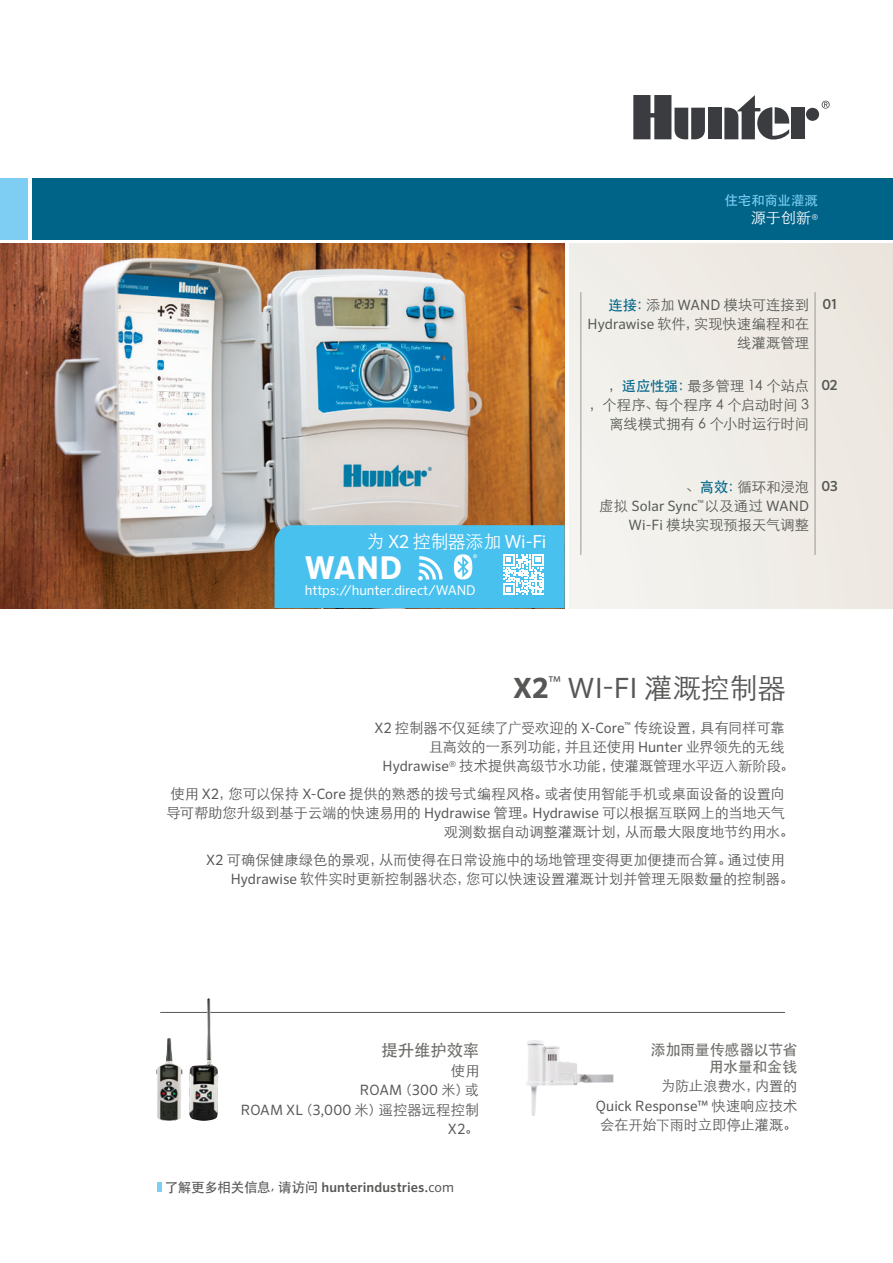
<style>
.page{position:relative;width:893px;height:1263px;background:#fff}
.page>*{position:absolute;margin:0;border:0;box-sizing:border-box;transform-origin:0 0}
.t1{font:700 31.5px "Sero Pro";color:#fff}
.t2{font:27.9px "Sero Pro";color:#565855}
.t3{font:700 27.9px "Sero Pro";color:#565855}
.t4{font:18px "Sero Pro";color:#fff}
.t5{font:500 16.5px "ST Heiti SC";letter-spacing:-.015em;color:#706f6b}
.t6{font:16.35px "Sero Pro";color:#565855}
.t7{font:500 15px/16.5px "ST Heiti SC";letter-spacing:-.02em;color:#706f6b;text-align:right}
.t8{font:300 15px "ST Heiti SC";color:#fff}
.t9{font:300 14.25px/19px "ST Heiti SC";color:#565855}
.t10{font:14.25px "Sero Pro";letter-spacing:.005em;color:#565855}
.t11{font:500 14.25px "ST Heiti SC";color:#006489}
.t12{font:500 13.8px "Sero Pro";color:#565855}
.t13{font:500 13.5px "Sero Pro";letter-spacing:.005em;color:#565855}
.t14{font:13.5px "Sero Pro";letter-spacing:-.01em;color:#fff}
.t15{font:500 13.2px "ST Heiti SC";letter-spacing:-.01em;color:#7ecef3}
.t16{font:12px "Sero Pro";color:#fff}
.t17{font:8.25px "Sero Pro";color:#565855}
.s1{font-family:"ST Heiti SC";font-weight:300}
.s2{font-family:"Sero Pro";font-weight:400}
.s3{font-weight:500;color:#006489}
.s4{font-weight:700;font-size:27.9px}
.s5{font-family:"ST Heiti SC"}
.s6{font-weight:400}
</style>
<div class="page">
<div style="left:569px;top:244px;width:324px;height:364px;background:#f0ece7"></div>
<svg style="left:822px;top:101px;width:8px;height:8px"></svg>
<div style="left:708px;top:108px;width:13px;height:31px;background:#3a3c3f"></div>
<div style="left:806px;top:108px;width:13px;height:13px;background:#3a3c3f;border-radius:50%"></div>
<div style="left:791px;top:108px;width:14px;height:31px;background:#3a3c3f"></div>
<svg style="left:724px;top:95px;width:66px;height:45px"></svg>
<svg style="left:633px;top:95px;width:72px;height:45px"></svg>
<div style="left:32px;top:178px;width:861px;height:61px;background:#006489"></div>
<div style="left:0;top:178px;width:28px;height:61px;background:#7ecef3"></div>
<svg style="left:158px;top:1182px;width:4px;height:9px"></svg>
<hr style="left:581px;top:292px;width:1px;height:81px;background:#9b9896">
<hr style="left:581px;top:373px;width:1px;height:101px;background:#9b9896">
<hr style="left:581px;top:474px;width:1px;height:81px;background:#9b9896">
<hr style="left:815px;top:292px;width:1px;height:81px;background:#9b9896">
<hr style="left:815px;top:373px;width:1px;height:101px;background:#9b9896">
<hr style="left:815px;top:474px;width:1px;height:81px;background:#9b9896">
<img style="left:0;top:244px;width:565px;height:364px">
<img style="left:526px;top:1040px;width:10px;height:76px">
<img style="left:156px;top:1038px;width:26px;height:83px">
<hr style="left:160px;top:1012px;width:625px;height:1px;background:#565855">
<svg style="left:275px;top:525px;width:290px;height:83px;background:#55c4ef"></svg>
<img style="left:189px;top:998px;width:29px;height:123px">
<p class="t15" style="left:725px;top:193px;width:95px">住宅和商业灌溉</p>
<p class="t16" style="left:812px;top:211px;width:8px">R</p>
<p class="t8" style="left:751px;top:204px;width:62px">源于创新</p>
<p class="t4" style="left:366px;top:531px;width:181px"><span class="s1">为</span> X2 <span class="s1">控制器添加</span> Wi-Fi</p>
<h1 class="t1" style="left:305px;top:548px;width:99px">WAND</h1>
<p class="t14" style="left:305px;top:582px;width:172px">https://hunter.direct/WAND</p>
<p class="t9" style="left:646px;top:293px;width:164px">添加 <span class="s2">WAND</span> 模块可连接到</p>
<p class="t11" style="left:608px;top:297px;width:43px">连接：</p>
<p class="t9" style="left:694px;top:313px;width:116px">实现快速编程和在</p>
<p class="t10" style="left:587px;top:315px;width:113px">Hydrawise <span class="s1">软件，</span></p>
<p class="t9" style="left:737px;top:332px;width:73px">线灌溉管理</p>
<p class="t9" style="left:655px;top:374px;width:156px;text-indent:-47px">，<span class="s3">适应性强：<br></span>每个程序 4 个启动时间 3</p>
<p class="t9" style="left:687px;top:374px;width:123px">最多管理 14 个站点</p>
<p class="t9" style="left:609px;top:394px;width:201px;text-indent:-21px">，个程序、<br>离线模式拥有 6 个小时运行时间</p>
<p class="t12" style="left:822px;top:296px;width:16px">01</p>
<p class="t12" style="left:821px;top:377px;width:18px">02</p>
<p class="t9" style="left:737px;top:476px;width:73px">循环和浸泡</p>
<p class="t9" style="left:705px;top:476px;width:105px;text-indent:-19px">、<span class="s3">高效：<br></span>以及通过 <span class="s2">WAND</span></p>
<p class="t10" style="left:599px;top:498px;width:100px"><span class="s1">虚拟</span> Solar Sync</p>
<p class="t9" style="left:629px;top:514px;width:182px"><span class="s2">Wi-Fi</span> 模块实现预报天气调整</p>
<p class="t17" style="left:697px;top:499px;width:8px">™</p>
<p class="t12" style="left:821px;top:478px;width:18px">03</p>
<p class="t6" style="left:533px;top:673px;width:30px">™<span class="s4">2</span></p>
<h2 class="t3" style="left:513px;top:671px;width:21px">X</h2>
<h2 class="t2" style="left:568px;top:671px;width:220px">WI-FI <span class="s1">灌溉控制器</span></h2>
<p class="t9" style="left:700px;top:717px;width:86px">具有同样可靠</p>
<p class="t9" style="left:634px;top:717px;width:72px">传统设置，</p>
<p class="t9" style="left:565px;top:717px;width:221px;text-indent:-191px"><span class="s2">X2</span> 控制器不仅延续了广受欢迎的 <span class="s2">-X Core<br></span>并且还使用 <span class="s2">Hunter</span> 业界领先的无线</p>
<p class="t17" style="left:624px;top:720px;width:8px">™</p>
<p class="t9" style="left:429px;top:736px;width:142px">且高效的一系列功能，</p>
<p class="t9" style="left:610px;top:755px;width:186px">使灌溉管理水平迈入新阶段。</p>
<p class="t9" style="left:459px;top:755px;width:157px">技术提供高级节水功能，</p>
<p class="t17" style="left:449px;top:759px;width:8px">®</p>
<p class="t10" style="left:383px;top:758px;width:68px">Hydrawise</p>
<p class="t9" style="left:544px;top:783px;width:242px">或者使用智能手机或桌面设备的设置向</p>
<p class="t9" style="left:170px;top:783px;width:64px">使用 <span class="s2">X2</span>，</p>
<p class="t9" style="left:228px;top:783px;width:321px">您可以保持 <span class="s2">-X Core</span> 提供的熟悉的拨号式编程风格。</p>
<p class="t9" style="left:166px;top:802px;width:371px">导可帮助您升级到基于云端的快速易用的 <span class="s2">Hydrawise</span> 管理。</p>
<p class="t9" style="left:533px;top:802px;width:254px"><span class="s2">Hydrawise</span> 可以根据互联网上的当地天气</p>
<p class="t9" style="left:444px;top:821px;width:187px">观测数据自动调整灌溉计划，</p>
<p class="t9" style="left:625px;top:821px;width:171px">从而最大限度地节约用水。</p>
<p class="t9" style="left:206px;top:849px;width:178px"><span class="s2">X2</span> 可确保健康绿色的景观，</p>
<p class="t9" style="left:379px;top:849px;width:354px">从而使得在日常设施中的场地管理变得更加便捷而合算。</p>
<p class="t9" style="left:728px;top:849px;width:58px">通过使用</p>
<p class="t9" style="left:231px;top:868px;width:241px"><span class="s2">Hydrawise</span> 软件实时更新控制器状态，</p>
<p class="t9" style="left:466px;top:868px;width:329px">您可以快速设置灌溉计划并管理无限数量的控制器。</p>
<p class="t5" style="left:381px;top:1041px;width:99px">提升维护效率</p>
<p class="t9" style="left:451px;top:1059px;width:30px;line-height:19.5px;text-align:right">使用或</p>
<p class="t9" style="left:398px;top:1079px;width:72px">（<span class="s2">300</span> 米）</p>
<p class="t10" style="left:360px;top:1082px;width:44px">ROAM</p>
<p class="t9" style="left:379px;top:1099px;width:102px">遥控器远程控制</p>
<p class="t10" style="left:299px;top:1101px;width:85px"><span class="s1">（</span>3,000 <span class="s1">米）</span></p>
<p class="t10" style="left:241px;top:1101px;width:64px">ROAM XL</p>
<p class="t10" style="left:448px;top:1121px;width:33px">X <span class="s1">。</span>2</p>
<p class="t13" style="left:165px;top:1178px;width:291px"><span class="s5">了解更多相关信息, 请访问</span> hunterindustries.<span class="s6">com</span></p>
<p class="t7" style="left:651px;top:1041px;width:148px">添加雨量传感器以节省用水量和金钱</p>
<p class="t9" style="left:755px;top:1075px;width:44px">内置的</p>
<p class="t9" style="left:661px;top:1075px;width:100px">为防止浪费水，</p>
<p class="t10" style="left:596px;top:1097px;width:203px">Quick Response™ <span class="s1">快速响应技术</span></p>
<p class="t9" style="left:600px;top:1114px;width:199px">会在开始下雨时立即停止灌溉。</p>
</div>
